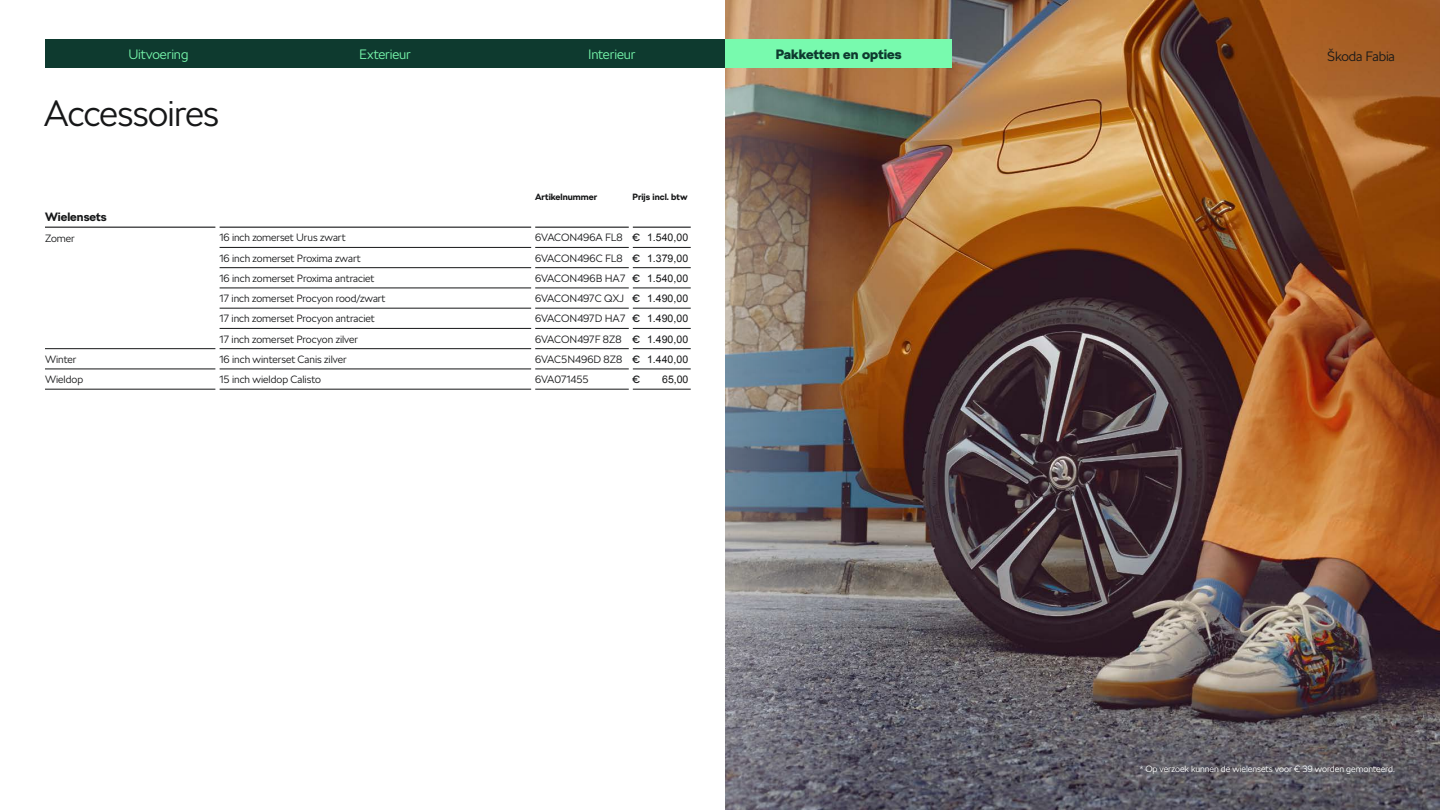
<style>
.page{position:relative;width:1440px;height:810px;background:#fff}
.page>*{position:absolute;margin:0;border:0;box-sizing:border-box;transform-origin:0 0}
.t1{font:300 36px "SKODA Next";letter-spacing:-.02em;color:#161718}
.t2{font:300 13.5px "SKODA Next";letter-spacing:-.01em;color:#78faae}
.t3{font:900 13.5px "SKODA Next";color:#0e3a2f}
.t4{font:300 13.5px "SKODA Next";letter-spacing:-.01em;color:#161718}
.t5{font:700 12px "SKODA Next";color:#161718}
.t6{font:300 10.5px "SKODA Next";color:#161718}
.t7{font:10.5px "Arial";color:#161718}
.t8{font:10.5px "SKODA Next";color:#161718}
.t9{font:300 9px "SKODA Next";letter-spacing:-.005em;color:#fff}
.t10{font:700 9px "SKODA Next";color:#161718}
.s1{font-weight:400}
.s2{font-family:"Arial";font-weight:400}
</style>
<div class="page">
<img style="left:725px;top:0;width:715px;height:810px">
<hr style="left:45px;top:227px;width:171px;height:1px;background:#161718">
<hr style="left:219px;top:227px;width:312px;height:1px;background:#161718">
<hr style="left:535px;top:227px;width:94px;height:1px;background:#161718">
<hr style="left:633px;top:227px;width:58px;height:1px;background:#161718">
<hr style="left:219px;top:247px;width:312px;height:1px;background:#161718">
<hr style="left:535px;top:247px;width:94px;height:1px;background:#161718">
<hr style="left:633px;top:247px;width:58px;height:1px;background:#161718">
<hr style="left:219px;top:267px;width:312px;height:1px;background:#161718">
<hr style="left:535px;top:267px;width:94px;height:1px;background:#161718">
<hr style="left:633px;top:267px;width:58px;height:1px;background:#161718">
<hr style="left:219px;top:288px;width:312px;height:1px;background:#161718">
<hr style="left:535px;top:288px;width:94px;height:1px;background:#161718">
<hr style="left:633px;top:288px;width:58px;height:1px;background:#161718">
<hr style="left:219px;top:308px;width:312px;height:1px;background:#161718">
<hr style="left:535px;top:308px;width:94px;height:1px;background:#161718">
<hr style="left:633px;top:308px;width:58px;height:1px;background:#161718">
<hr style="left:219px;top:328px;width:312px;height:1px;background:#161718">
<hr style="left:535px;top:328px;width:94px;height:1px;background:#161718">
<hr style="left:633px;top:328px;width:58px;height:1px;background:#161718">
<hr style="left:45px;top:348px;width:171px;height:1px;background:#161718">
<hr style="left:219px;top:348px;width:312px;height:1px;background:#161718">
<hr style="left:535px;top:348px;width:94px;height:1px;background:#161718">
<hr style="left:633px;top:348px;width:58px;height:1px;background:#161718">
<hr style="left:45px;top:369px;width:171px;height:1px;background:#161718">
<hr style="left:219px;top:369px;width:312px;height:1px;background:#161718">
<hr style="left:535px;top:369px;width:94px;height:1px;background:#161718">
<hr style="left:633px;top:369px;width:58px;height:1px;background:#161718">
<hr style="left:45px;top:389px;width:171px;height:1px;background:#161718">
<hr style="left:219px;top:389px;width:312px;height:1px;background:#161718">
<hr style="left:535px;top:389px;width:94px;height:1px;background:#161718">
<hr style="left:633px;top:389px;width:58px;height:1px;background:#161718">
<div style="left:45px;top:39px;width:227px;height:29px;background:#0e3a2f"></div>
<div style="left:272px;top:39px;width:227px;height:29px;background:#0e3a2f"></div>
<div style="left:499px;top:39px;width:226px;height:29px;background:#0e3a2f"></div>
<div style="left:725px;top:39px;width:227px;height:29px;background:#78faae"></div>
<p class="t2" style="left:128px;top:46px;width:62px">Uitvoering</p>
<p class="t2" style="left:359px;top:46px;width:53px">Exterieur</p>
<p class="t2" style="left:588px;top:46px;width:49px">Interieur</p>
<p class="t3" style="left:776px;top:46px;width:127px">Pakketten en opties</p>
<p class="t4" style="left:1327px;top:49px;width:69px">Škoda Fabia</p>
<h1 class="t1" style="left:44px;top:92px;width:177px">Accessoires</h1>
<p class="t10" style="left:535px;top:192px;width:64px">Artikelnummer</p>
<p class="t10" style="left:633px;top:192px;width:57px">Prijs incl. btw</p>
<p class="t5" style="left:45px;top:210px;width:63px">Wielensets</p>
<p class="t6" style="left:45px;top:232px;width:31px">Zomer</p>
<p class="t6" style="left:219px;top:232px;width:128px">16 inch zomerset Urus zwart</p>
<p class="t6" style="left:535px;top:232px;width:155px">6VACON496A FL8 <span class="s1">€</span> <span class="s2">1.540,00</span></p>
<p class="t6" style="left:219px;top:252px;width:143px">16 inch zomerset Proxima zwart</p>
<p class="t6" style="left:535px;top:252px;width:155px">6VACON496C FL8 <span class="s1">€</span> <span class="s2">1.379,00</span></p>
<p class="t6" style="left:219px;top:272px;width:157px">16 inch zomerset Proxima antraciet</p>
<p class="t6" style="left:535px;top:272px;width:155px">6VACON496B HA7 <span class="s1">€</span> <span class="s2">1.540,00</span></p>
<p class="t6" style="left:219px;top:292px;width:168px">17 inch zomerset Procyon rood/zwart</p>
<p class="t6" style="left:535px;top:292px;width:155px">6VACON497C QXJ <span class="s1">€</span> <span class="s2">1.490,00</span></p>
<p class="t6" style="left:219px;top:312px;width:157px">17 inch zomerset Procyon antraciet</p>
<p class="t6" style="left:535px;top:312px;width:155px">6VACON497D HA7 <span class="s1">€</span> <span class="s2">1.490,00</span></p>
<p class="t6" style="left:219px;top:333px;width:140px">17 inch zomerset Procyon zilver</p>
<p class="t6" style="left:535px;top:333px;width:155px">6VACON497F 8Z8 <span class="s1">€</span> <span class="s2">1.490,00</span></p>
<p class="t6" style="left:45px;top:353px;width:33px">Winter</p>
<p class="t6" style="left:219px;top:353px;width:129px">16 inch winterset Canis zilver</p>
<p class="t6" style="left:535px;top:353px;width:155px">6VAC5N496D 8Z8 <span class="s1">€</span> <span class="s2">1.440,00</span></p>
<p class="t6" style="left:45px;top:373px;width:40px">Wieldop</p>
<p class="t6" style="left:219px;top:373px;width:103px">15 inch wieldop Calisto</p>
<p class="t6" style="left:535px;top:373px;width:55px">6VA071455</p>
<p class="t8" style="left:633px;top:373px;width:9px">€</p>
<p class="t7" style="left:662px;top:372px;width:28px">65,00</p>
<p class="t9" style="left:1139px;top:763px;width:257px">* Op verzoek kunnen de wielensets voor € 39 worden gemonteerd.</p>
</div>
